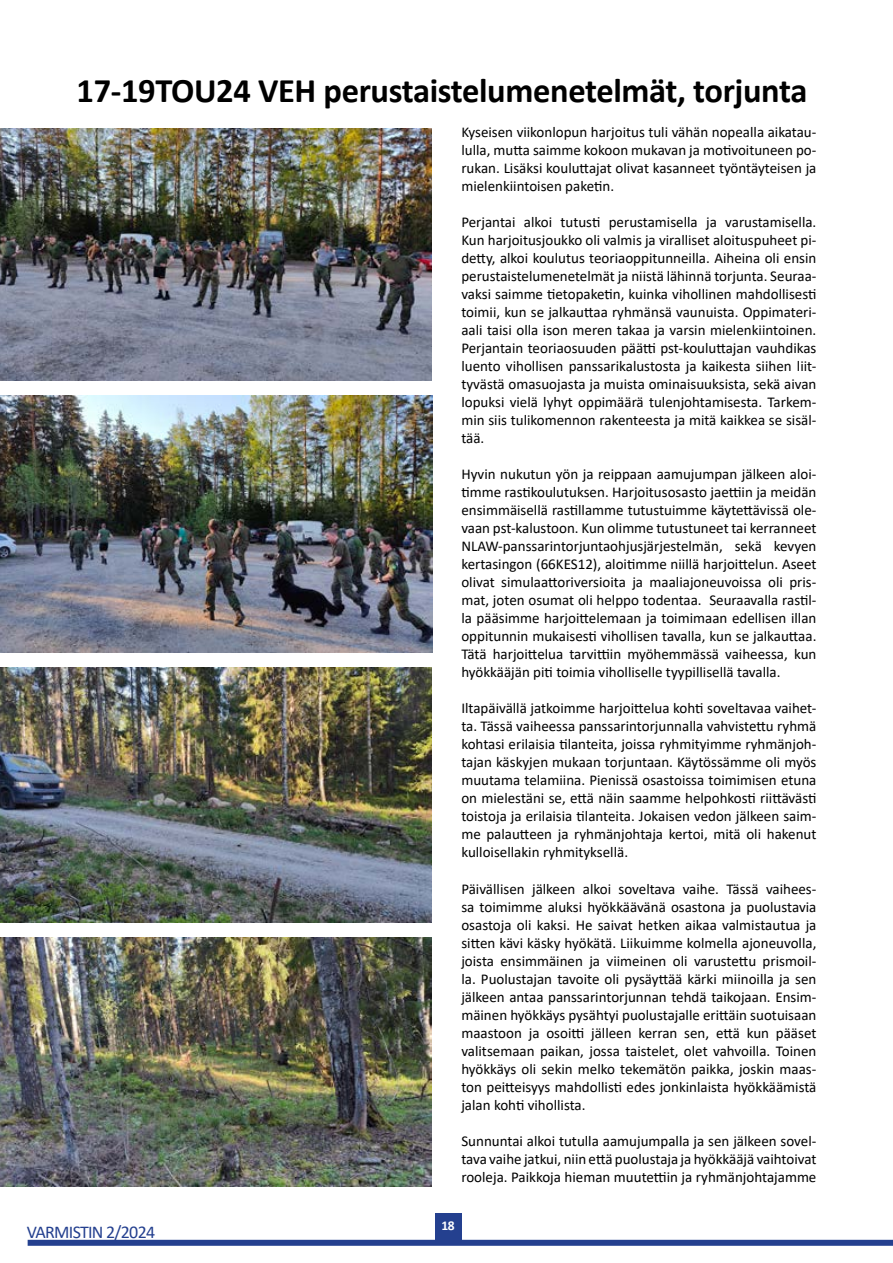
<style>
.page{position:relative;width:893px;height:1263px;background:#fff}
.page>*{position:absolute;margin:0;border:0;box-sizing:border-box;transform-origin:0 0}
.t1{font:700 34.5px "Calibri";letter-spacing:-.01em;color:#000}
.t2{font:18px "Calibri";letter-spacing:-.04em;color:#24408f}
.t3{font:15px/18px "Calibri";color:#000;text-align:justify}
.t4{font:700 13.5px "Calibri";color:#fff}
</style>
<div class="page">
<div style="left:28px;top:1240px;width:865px;height:6px;background:#24408f"></div>
<div style="left:435px;top:1214px;width:26px;height:27px;background:#24408f"></div>
<img style="left:0;top:396px;width:433px;height:257px">
<img style="left:0;top:667px;width:432px;height:255px">
<img style="left:0;top:937px;width:432px;height:249px">
<img style="left:0;top:129px;width:432px;height:251px">
<h1 class="t1" style="left:77px;top:67px;width:732px">17-19TOU24 VEH perustaistelumenetelmät, torjunta</h1>
<p class="t2" style="left:27px;top:1220px;width:130px">VARMISTIN 2/2024</p>
<p class="t3" style="left:461px;top:123px;width:357px">Kyseisen viikonlopun harjoitus tuli vähän nopealla aikatau&shy;lulla, mutta saimme kokoon mukavan ja motivoituneen po&shy;rukan. Lisäksi kouluttajat olivat kasanneet työntäyteisen ja mielenkiintoisen paketin.</p>
<p class="t3" style="left:461px;top:213px;width:357px">Perjantai alkoi tutusti perustamisella ja varustamisella.<br>Kun harjoitusjoukko oli valmis ja viralliset aloituspuheet pi&shy;detty, alkoi koulutus teoriaoppitunneilla. Aiheina oli ensin perustaistelumenetelmät ja niistä lähinnä torjunta. Seuraa&shy;vaksi saimme tietopaketin, kuinka vihollinen mahdollisesti toimii, kun se jalkauttaa ryhmänsä vaunuista. Oppimateri&shy;aali taisi olla ison meren takaa ja varsin mielenkiintoinen.<br>Perjantain teoriaosuuden päätti pst-kouluttajan vauhdikas luento vihollisen panssarikalustosta ja kaikesta siihen liit&shy;tyvästä omasuojasta ja muista ominaisuuksista, sekä aivan lopuksi vielä lyhyt oppimäärä tulenjohtamisesta. Tarkem&shy;min siis tulikomennon rakenteesta ja mitä kaikkea se sisäl&shy;tää.</p>
<p class="t3" style="left:461px;top:465px;width:357px">Hyvin nukutun yön ja reippaan aamujumpan jälkeen aloi&shy;timme rastikoulutuksen. Harjoitusosasto jaettiin ja meidän ensimmäisellä rastillamme tutustuimme käytettävissä ole&shy;vaan pst-kalustoon. Kun olimme tutustuneet tai kerranneet NLAW-panssarintorjuntaohjusjärjestelmän, sekä kevyen kertasingon (66KES12), aloitimme niillä harjoittelun. Aseet olivat simulaattoriversioita ja maaliajoneuvoissa oli pris&shy;mat, joten osumat oli helppo todentaa. Seuraavalla rastil&shy;la pääsimme harjoittelemaan ja toimimaan edellisen illan oppitunnin mukaisesti vihollisen tavalla, kun se jalkauttaa.<br>Tätä harjoittelua tarvittiin myöhemmässä vaiheessa, kun hyökkääjän piti toimia viholliselle tyypillisellä tavalla.</p>
<p class="t3" style="left:461px;top:699px;width:357px">Iltapäivällä jatkoimme harjoittelua kohti soveltavaa vaihet&shy;ta. Tässä vaiheessa panssarintorjunnalla vahvistettu ryhmä kohtasi erilaisia tilanteita, joissa ryhmityimme ryhmänjoh&shy;tajan käskyjen mukaan torjuntaan. Käytössämme oli myös muutama telamiina. Pienissä osastoissa toimimisen etuna on mielestäni se, että näin saamme helpohkosti riittävästi toistoja ja erilaisia tilanteita. Jokaisen vedon jälkeen saim&shy;me palautteen ja ryhmänjohtaja kertoi, mitä oli hakenut kulloisellakin ryhmityksellä.</p>
<p class="t3" style="left:461px;top:879px;width:357px">Päivällisen jälkeen alkoi soveltava vaihe. Tässä vaihees&shy;sa toimimme aluksi hyökkäävänä osastona ja puolustavia osastoja oli kaksi. He saivat hetken aikaa valmistautua ja sitten kävi käsky hyökätä. Liikuimme kolmella ajoneuvolla, joista ensimmäinen ja viimeinen oli varustettu prismoil&shy;la. Puolustajan tavoite oli pysäyttää kärki miinoilla ja sen jälkeen antaa panssarintorjunnan tehdä taikojaan. Ensim&shy;mäinen hyökkäys pysähtyi puolustajalle erittäin suotuisaan maastoon ja osoitti jälleen kerran sen, että kun pääset valitsemaan paikan, jossa taistelet, olet vahvoilla. Toinen hyökkäys oli sekin melko tekemätön paikka, joskin maas&shy;ton peitteisyys mahdollisti edes jonkinlaista hyökkäämistä jalan kohti vihollista.</p>
<p class="t3" style="left:461px;top:1131px;width:357px">Sunnuntai alkoi tutulla aamujumpalla ja sen jälkeen sovel&shy;tava vaihe jatkui, niin että puolustaja ja hyökkääjä vaihtoivat rooleja. Paikkoja hieman muutettiin ja ryhmänjohtajamme</p>
<p class="t4" style="left:441px;top:1216px;width:15px">18</p>
</div>
